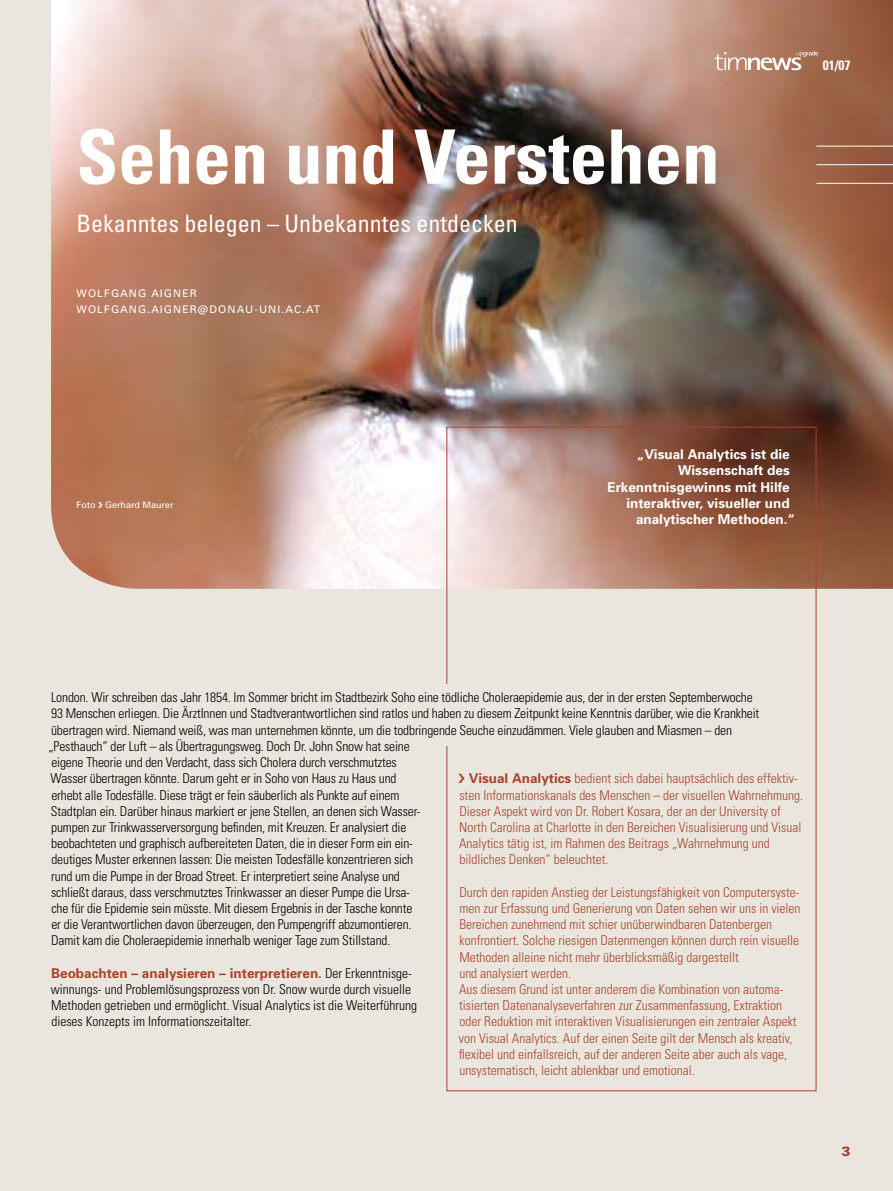
<style>
.page{position:relative;width:893px;height:1191px;background:#eae6de}
.page>*{position:absolute;margin:0;border:0;box-sizing:border-box;transform-origin:0 0}
.t1{font:700 condensed 75px "Univers";color:#fff}
.t2{font:condensed 24px "Univers";color:#fff}
.t3{font:300 condensed 13.5px/16.2px "Univers";letter-spacing:-.01em;color:#000}
.t4{font:300 condensed 13.5px/16.2px "Univers";color:#a8442e}
.t5{font:700 13.5px "Univers";color:#fff}
.t6{font:700 condensed 13.5px "Univers";color:#fff}
.t7{font:10.5px/16.2px "Univers";letter-spacing:.1em;color:#fff}
.t8{font:9px "Univers";color:#fff}
.s1{font-weight:700;font-stretch:normal;color:#a8442e}
.s2{font-weight:700;font-stretch:normal}
</style>
<div class="page">
<img style="left:51px;top:0;width:842px;height:589px">
<hr style="left:816px;top:146px;width:77px;height:1px;background:#fff">
<hr style="left:816px;top:164px;width:77px;height:1px;background:#fff">
<hr style="left:816px;top:183px;width:77px;height:1px;background:#fff">
<svg style="left:714px;top:51px;width:104px;height:19px;background:#c49d8b"></svg>
<svg style="left:98px;top:501px;width:4px;height:7px"></svg>
<h1 class="t1" style="left:77px;top:111px;width:645px">Sehen und Verstehen</h1>
<h2 class="t2" style="left:77px;top:208px;width:443px">Bekanntes belegen – Unbekanntes entdecken</h2>
<p class="t7" style="left:77px;top:285px;width:245px">WOLFGANG AIGNER<br>WOLFGANG.AIGNER@DONAU-UNI.AC.AT</p>
<p class="t6" style="left:823px;top:57px;width:29px">01/07</p>
<p class="t8" style="left:77px;top:499px;width:99px">FOTO GERHARD MAURER</p>
<p class="t5" style="left:637px;top:446px;width:154px">„Visual Analytics ist die</p>
<p class="t5" style="left:678px;top:462px;width:113px">Wissenschaft des</p>
<p class="t5" style="left:607px;top:478px;width:184px">Erkenntnisgewinns mit Hilfe</p>
<p class="t5" style="left:626px;top:494px;width:165px">interaktiver, visueller und</p>
<p class="t5" style="left:636px;top:510px;width:161px">analytischer Methoden.“</p>
<p class="t3" style="left:48px;top:689px;width:712px">London. Wir schreiben das Jahr 1854. Im Sommer bricht im Stadtbezirk Soho eine tödliche Choleraepidemie aus, der in der ersten Septemberwoche 93 Menschen erliegen. Die ÄrztInnen und Stadtverantwortlichen sind ratlos und haben zu diesem Zeitpunkt keine Kenntnis darüber, wie die Krankheit übertragen wird. Niemand weiß, was man unternehmen könnte, um die todbringende Seuche einzudämmen. Viele glauben and Miasmen – den „Pesthauch“ der Luft – als Übertragungsweg. Doch Dr. John Snow hat seine<br>eigene Theorie und den Verdacht, dass sich Cholera durch verschmutztes<br>Wasser übertragen könnte. Darum geht er in Soho von Haus zu Haus und<br>erhebt alle Todesfälle. Diese trägt er fein säuberlich als Punkte auf einem<br>Stadtplan ein. Darüber hinaus markiert er jene Stellen, an denen sich Wasser-<br>pumpen zur Trinkwasserversorgung befinden, mit Kreuzen. Er analysiert die<br>beobachteten und graphisch aufbereiteten Daten, die in dieser Form ein ein-<br>deutiges Muster erkennen lassen: Die meisten Todesfälle konzentrieren sich<br>rund um die Pumpe in der Broad Street. Er interpretiert seine Analyse und<br>schließt daraus, dass verschmutztes Trinkwasser an dieser Pumpe die Ursa-<br>che für die Epidemie sein müsste. Mit diesem Ergebnis in der Tasche konnte<br>er die Verantwortlichen davon überzeugen, den Pumpengriff abzumontieren.<br>Damit kam die Choleraepidemie innerhalb weniger Tage zum Stillstand.</p>
<p class="t3" style="left:51px;top:964px;width:368px"><span class="s1">Beobachten – analysieren – interpretieren.</span> Der Erkenntnisge&shy;winnungs- und Problemlösungsprozess von Dr. Snow wurde durch visuelle Methoden getrieben und ermöglicht. Visual Analytics ist die Weiterführung dieses Konzepts im Informationszeitalter.</p>
<p class="t4" style="left:459px;top:770px;width:346px;text-indent:10px"><span class="s2">Visual Analytics</span> bedient sich dabei hauptsächlich des effektiv&shy;sten Informationskanals des Menschen – der visuellen Wahrnehmung.<br>Dieser Aspekt wird von Dr. Robert Kosara, der an der University of North Carolina at Charlotte in den Bereichen Visualisierung und Visual Analytics tätig ist, im Rahmen des Beitrags „Wahrnehmung und bildliches Denken“ beleuchtet.</p>
<p class="t4" style="left:459px;top:883px;width:343px">Durch den rapiden Anstieg der Leistungsfähigkeit von Computersyste&shy;men zur Erfassung und Generierung von Daten sehen wir uns in vielen Bereichen zunehmend mit schier unüberwindbaren Datenbergen konfrontiert. Solche riesigen Datenmengen können durch rein visuelle Methoden alleine nicht mehr überblicksmäßig dargestellt<br>und analysiert werden.<br>Aus diesem Grund ist unter anderem die Kombination von automa&shy;tisierten Datenanalyseverfahren zur Zusammenfassung, Extraktion oder Reduktion mit interaktiven Visualisierungen ein zentraler Aspekt von Visual Analytics. Auf der einen Seite gilt der Mensch als kreativ, flexibel und einfallsreich, auf der anderen Seite aber auch als vage, unsystematisch, leicht ablenkbar und emotional.</p>
</div>
